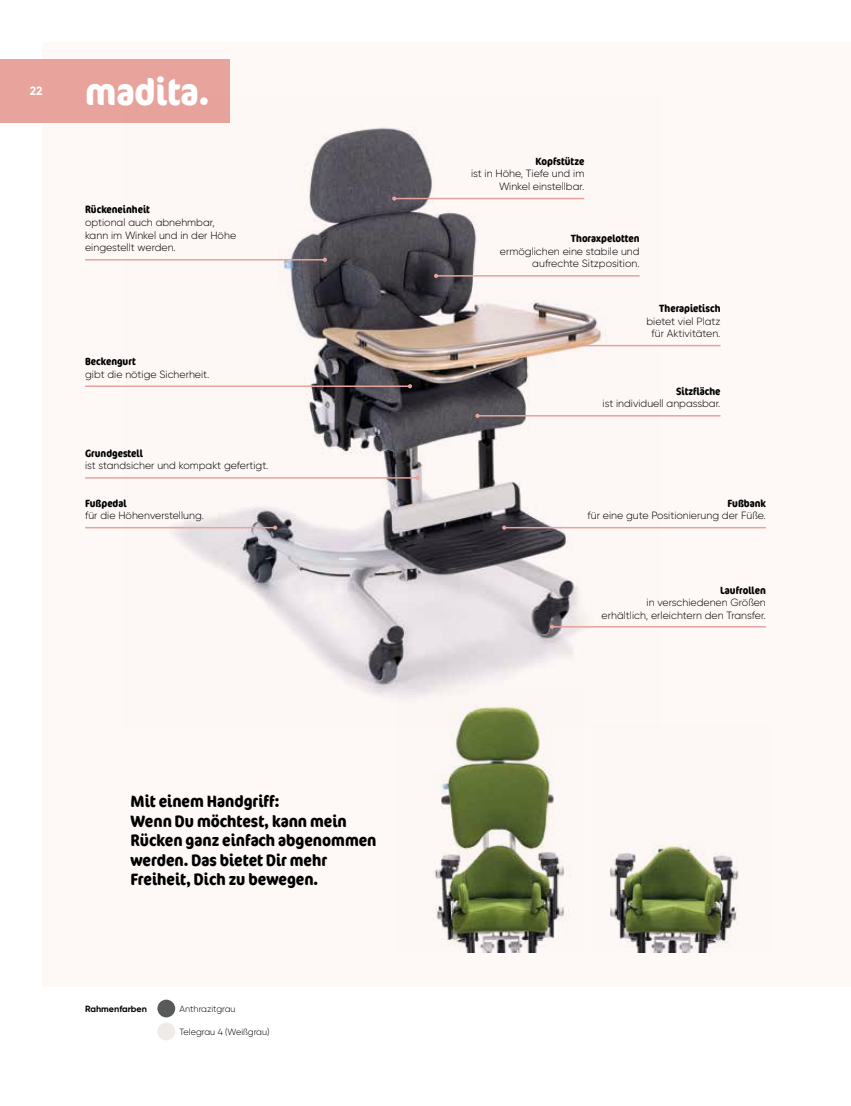
<style>
.page{position:relative;width:851px;height:1106px;background:#fff}
.page>*{position:absolute;margin:0;border:0;box-sizing:border-box;transform-origin:0 0}
.t1{font:700 condensed 37.5px "Cocon Offc Pro";color:#fff}
.t2{font:700 condensed 16.5px/19.5px "Cocon Offc Pro";color:#000}
.t3{font:700 12px "Gilroy";color:#fff}
.t4{font:300 10.5px/12.6px "Gilroy";color:#000;text-align:right}
.t5{font:700 condensed 10.5px "Cocon Offc Pro";color:#000}
.t6{font:300 9px "Gilroy";color:#000}
.t7{font:700 9px "Gilroy";color:#000}
</style>
<div class="page">
<div style="left:43px;top:43px;width:807px;height:943px;background:#fef8f7"></div>
<div style="left:0;top:60px;width:230px;height:63px;background:#e7a39c"></div>
<img style="left:123px;top:127px;width:537px;height:569px">
<hr style="left:394px;top:198px;width:190px;height:1px;background:#e7a39c">
<svg style="left:392px;top:196px;width:4px;height:5px"></svg>
<hr style="left:552px;top:626px;width:213px;height:1px;background:#e7a39c">
<svg style="left:550px;top:624px;width:4px;height:5px"></svg>
<hr style="left:85px;top:527px;width:190px;height:1px;background:#e7a39c">
<svg style="left:273px;top:525px;width:4px;height:5px"></svg>
<hr style="left:477px;top:415px;width:243px;height:1px;background:#e7a39c">
<svg style="left:475px;top:414px;width:4px;height:4px"></svg>
<hr style="left:85px;top:259px;width:240px;height:1px;background:#e7a39c">
<svg style="left:323px;top:258px;width:4px;height:4px"></svg>
<hr style="left:436px;top:275px;width:203px;height:1px;background:#e7a39c">
<svg style="left:434px;top:274px;width:4px;height:4px"></svg>
<hr style="left:85px;top:477px;width:332px;height:1px;background:#e7a39c">
<svg style="left:415px;top:476px;width:4px;height:4px"></svg>
<hr style="left:504px;top:527px;width:261px;height:1px;background:#e7a39c">
<svg style="left:502px;top:525px;width:4px;height:5px"></svg>
<hr style="left:567px;top:345px;width:153px;height:1px;background:#e7a39c">
<svg style="left:565px;top:343px;width:4px;height:5px"></svg>
<div style="left:157px;top:999px;width:18px;height:18px;background:#58595a;border-radius:50%"></div>
<div style="left:157px;top:1022px;width:18px;height:18px;background:#eeebe9;border-radius:50%"></div>
<div style="left:383px;top:690px;width:381px;height:262px;background:#fdf7f6;border-radius:3px"></div>
<img style="left:398px;top:690px;width:172px;height:262px">
<img style="left:609px;top:845px;width:130px;height:107px">
<hr style="left:85px;top:385px;width:325px;height:2px;background:#e7a39c">
<svg style="left:408px;top:384px;width:4px;height:4px"></svg>
<p class="t3" style="left:30px;top:83px;width:14px">22</p>
<h1 class="t1" style="left:85px;top:65px;width:126px">madita.</h1>
<p class="t5" style="left:85px;top:202px;width:66px">Rückeneinheit</p>
<p class="t4" style="left:85px;top:216px;width:152px;text-align:left">optional auch abnehmbar, kann im Winkel und in der Höhe eingestellt werden.</p>
<p class="t5" style="left:85px;top:354px;width:52px">Beckengurt</p>
<p class="t4" style="left:85px;top:367px;width:126px">gibt die nötige Sicherheit.</p>
<p class="t5" style="left:85px;top:445px;width:59px">Grundgestell</p>
<p class="t4" style="left:85px;top:459px;width:185px">ist standsicher und kompakt gefertigt.</p>
<p class="t5" style="left:85px;top:495px;width:43px">Fußpedal</p>
<p class="t4" style="left:85px;top:509px;width:120px">für die Höhenverstellung.</p>
<h2 class="t2" style="left:130px;top:791px;width:247px">Mit einem Handgriff:<br>Wenn Du möchtest, kann mein<br>Rücken ganz einfach abgenommen werden. Das bietet Dir mehr<br>Freiheit, Dich zu bewegen.</h2>
<p class="t7" style="left:85px;top:1002px;width:63px">Rahmenfarben</p>
<p class="t6" style="left:179px;top:1003px;width:58px">Anthrazitgrau</p>
<p class="t6" style="left:179px;top:1026px;width:91px">Telegrau 4 (Weißgrau)</p>
<p class="t5" style="left:535px;top:154px;width:50px">Kopfstütze</p>
<p class="t4" style="left:471px;top:167px;width:115px">ist in Höhe, Tiefe und im<br>Winkel einstellbar.</p>
<p class="t5" style="left:570px;top:231px;width:70px">Thoraxpelotten</p>
<p class="t4" style="left:500px;top:245px;width:141px">ermöglichen eine stabile und aufrechte Sitzposition.</p>
<p class="t5" style="left:659px;top:301px;width:63px">Therapietisch</p>
<p class="t4" style="left:646px;top:314px;width:75px;text-align:center">bietet viel Platz für Aktivitäten.</p>
<p class="t5" style="left:676px;top:383px;width:46px">Sitzfläche</p>
<p class="t4" style="left:602px;top:397px;width:119px">ist individuell anpassbar.</p>
<p class="t5" style="left:727px;top:495px;width:40px">Fußbank</p>
<p class="t4" style="left:587px;top:509px;width:180px">für eine gute Positionierung der Füße.</p>
<p class="t5" style="left:720px;top:582px;width:47px">Laufrollen</p>
<p class="t4" style="left:601px;top:596px;width:166px">in verschiedenen Größen erhältlich, erleichtern den Transfer.</p>
</div>
